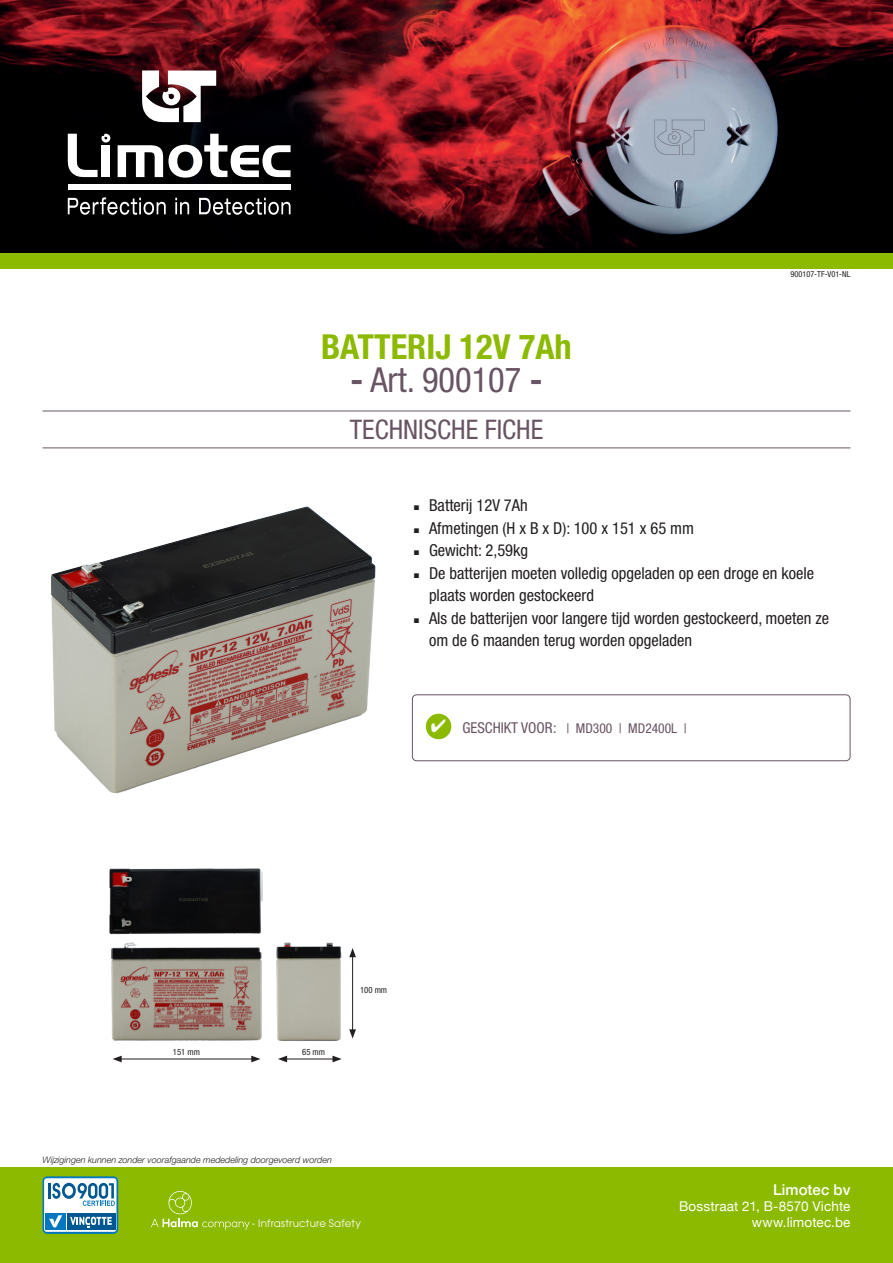
<style>
.page{position:relative;width:893px;height:1263px;background:#fff}
.page>*{position:absolute;margin:0;border:0;box-sizing:border-box;transform-origin:0 0}
.t1{font:700 condensed 34.5px "Helvetica Neue LT Std";color:#8bba00}
.t2{font:condensed 34.5px "Helvetica Neue LT Std";color:#685463}
.t3{font:condensed 27px "Helvetica Neue LT Std";color:#685463}
.t4{font:condensed 16.5px/22.5px "Helvetica Neue LT Std";color:#231f20}
.t5{font:500 15px "Helvetica Neue";letter-spacing:.005em;color:#fff}
.t6{font:13.5px "Helvetica Neue";letter-spacing:.01em;color:#fff}
._1__Kader{font:condensed 13.5px "Helvetica Neue LT Std";color:#685463}
.t7{font:10.2px "ITC Avant Garde Pro";letter-spacing:.025em;color:#fff}
._1__Tekst{font:italic 300 9px "Helvetica Neue LT Std";color:#231f20}
.TF_bullets{font:condensed 8.7px "Helvetica Neue LT Std";color:#231f20}
.t8{font:condensed 8.25px "Helvetica Neue LT Std";color:#231f20}
.s1{font-weight:700}
.s2{font-size:15px}
</style>
<div class="page">
<hr style="left:43px;top:411px;width:807px;height:1px;background:#685463">
<hr style="left:43px;top:447px;width:807px;height:1px;background:#685463">
<img style="left:0;top:0;width:893px;height:253px">
<svg style="left:68px;top:197px;width:98px;height:18px"></svg>
<svg style="left:175px;top:198px;width:14px;height:16px"></svg>
<svg style="left:199px;top:198px;width:92px;height:17px"></svg>
<div style="left:68px;top:185px;width:223px;height:5px;background:#fff"></div>
<svg style="left:118px;top:134px;width:173px;height:44px"></svg>
<svg style="left:68px;top:134px;width:42px;height:43px"></svg>
<svg style="left:142px;top:70px;width:74px;height:52px"></svg>
<div style="left:0;top:1167px;width:893px;height:96px;background:#8bba00"></div>
<div style="left:0;top:253px;width:893px;height:15px;background:#8bba00"></div>
<svg style="left:151px;top:1191px;width:99px;height:39px"></svg>
<svg style="left:43px;top:1176px;width:75px;height:58px"></svg>
<img style="left:51px;top:506px;width:325px;height:288px">
<div style="left:412px;top:694px;width:438px;height:67px;border:1px solid #685463;border-radius:4px"></div>
<div style="left:426px;top:714px;width:25px;height:25px;background:#8bba00;border-radius:50%"></div>
<img style="left:111px;top:948px;width:145px;height:93px">
<img style="left:256px;top:942px;width:100px;height:99px">
<img style="left:109px;top:868px;width:153px;height:80px">
<hr style="left:119px;top:1059px;width:135px;height:1px;background:#231f20">
<svg style="left:113px;top:1056px;width:9px;height:6px"></svg>
<svg style="left:251px;top:1056px;width:9px;height:6px"></svg>
<hr style="left:285px;top:1059px;width:50px;height:1px;background:#231f20">
<svg style="left:278px;top:1056px;width:9px;height:6px"></svg>
<svg style="left:332px;top:1056px;width:10px;height:6px"></svg>
<hr style="left:352px;top:955px;width:1px;height:77px;background:#231f20">
<svg style="left:349px;top:1029px;width:7px;height:9px"></svg>
<svg style="left:349px;top:948px;width:7px;height:9px"></svg>
<p class="t1" style="left:321px;top:326px;width:252px">BATTERIJ 12V 7Ah</p>
<p class="t2" style="left:351px;top:360px;width:193px"><span class="s1">-</span> Art. 900107 <span class="s1">-</span></p>
<p class="t3" style="left:350px;top:414px;width:195px">TECHNISCHE FICHE</p>
<p class="t8" style="left:790px;top:269px;width:61px">900107-TF-V01-NL</p>
<p class="t4" style="left:412px;top:494px;width:117px">◾ Batterij 12V 7Ah</p>
<p class="t4" style="left:412px;top:517px;width:284px">◾ Afmetingen (H x B x D): 100 x 151 x 65 mm</p>
<p class="t4" style="left:412px;top:539px;width:118px">◾ Gewicht: 2,59kg</p>
<p class="t4" style="left:429px;top:562px;width:387px;text-indent:-17px">◾ De batterijen moeten volledig opgeladen op een droge en koele plaats worden gestockeerd</p>
<p class="t4" style="left:429px;top:607px;width:402px;text-indent:-17px">◾ Als de batterijen voor langere tijd worden gestockeerd, moeten ze om de 6 maanden terug worden opgeladen</p>
<p class="_1__Kader" style="left:462px;top:720px;width:226px"><span class="s2">GESCHIKT VOOR:</span> | MD300 | MD2400L |</p>
<p class="TF_bullets" style="left:173px;top:1047px;width:29px">151 mm</p>
<p class="TF_bullets" style="left:302px;top:1047px;width:24px">65 mm</p>
<p class="TF_bullets" style="left:360px;top:985px;width:29px">100 mm</p>
<p class="_1__Tekst" style="left:43px;top:1154px;width:291px">Wijzigingen kunnen zonder voorafgaande mededeling doorgevoerd worden</p>
<p class="t7" style="left:252px;top:1217px;width:111px">- Infrastructure Safety</p>
<p class="t5" style="left:773px;top:1178px;width:79px">Limotec bv</p>
<p class="t6" style="left:679px;top:1197px;width:173px">Bosstraat 21, B-8570 Vichte</p>
<p class="t6" style="left:752px;top:1213px;width:100px">www.limotec.be</p>
</div>
